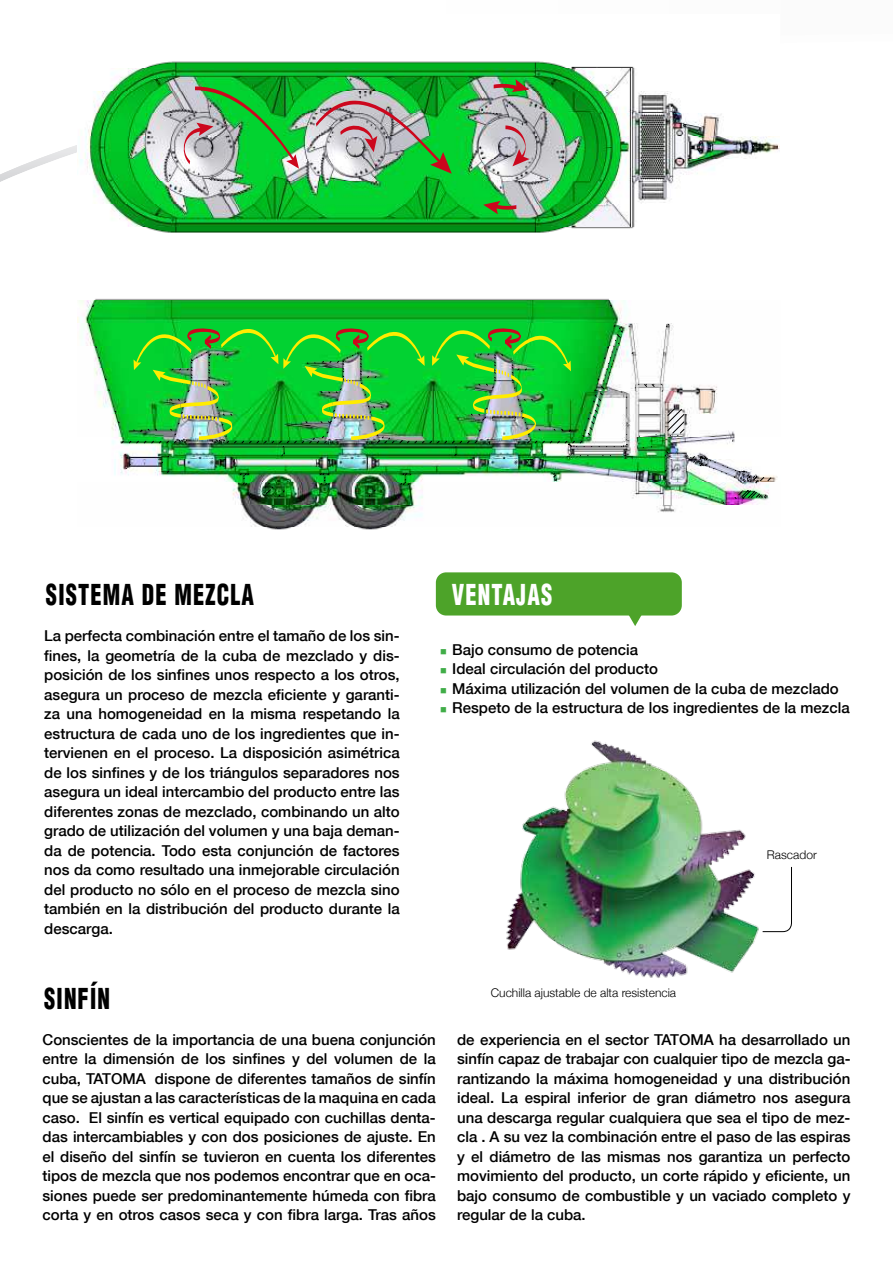
<style>
.page{position:relative;width:893px;height:1263px;background:#fff}
.page>*{position:absolute;margin:0;border:0;box-sizing:border-box;transform-origin:0 0}
.t1{font:900 condensed 28.2px "Helvetica";letter-spacing:.05em;color:#000;scale:.8 1}
.t2{font:900 condensed 28.2px "Helvetica";letter-spacing:.05em;color:#fff;scale:.8 1}
.t3{font:500 15px/19.5px "Helvetica Neue";color:#000;text-align:justify}
.t4{font:300 12px "Helvetica Neue";color:#000}
.s1{color:#40ad48}
</style>
<div class="page">
<div style="left:436px;top:572px;width:246px;height:43px;background:#4da329;border-radius:10px"></div>
<svg style="left:629px;top:615px;width:13px;height:11px"></svg>
<img style="left:506px;top:740px;width:253px;height:238px">
<img style="left:80px;top:61px;width:700px;height:172px">
<img style="left:78px;top:298px;width:700px;height:232px">
<img style="left:89px;top:305px;width:682px;height:198px">
<img style="left:432px;top:326px;width:139px;height:113px">
<img style="left:134px;top:326px;width:291px;height:113px">
<svg style="left:505px;top:125px;width:24px;height:41px"></svg>
<svg style="left:493px;top:79px;width:36px;height:13px"></svg>
<img style="left:316px;top:100px;width:136px;height:74px">
<img style="left:183px;top:86px;width:116px;height:83px">
<svg style="left:483px;top:201px;width:34px;height:13px"></svg>
<svg style="left:762px;top:866px;width:30px;height:66px"></svg>
<h1 class="t1" style="left:46px;top:578px;width:262px">SISTEMA DE MEZCLA</h1>
<p class="t3" style="left:44px;top:627px;width:357px">La perfecta combinación entre el tamaño de los sin-昀椀nes, la geometría de la cuba de mezclado y dis&shy;posición de los sin昀椀nes unos respecto a los otros, asegura un proceso de mezcla e昀椀ciente y garanti&shy;za una homogeneidad en la misma respetando la estructura de cada uno de los ingredientes que in&shy;tervienen en el proceso. La disposición asimétrica de los sin昀椀nes y de los triángulos separadores nos asegura un ideal intercambio del producto entre las diferentes zonas de mezclado, combinando un alto grado de utilización del volumen y una baja deman&shy;da de potencia. Todo esta conjunción de factores nos da como resultado una inmejorable circulación del producto no sólo en el proceso de mezcla sino también en la distribución del producto durante la descarga.</p>
<h1 class="t2" style="left:452px;top:577px;width:127px">VENTAJAS</h1>
<p class="t3" style="left:440px;top:641px;width:200px"><span class="s1">■</span> Bajo consumo de potencia</p>
<p class="t3" style="left:440px;top:660px;width:219px"><span class="s1">■</span> Ideal circulación del producto</p>
<p class="t3" style="left:440px;top:680px;width:400px"><span class="s1">■</span> Máxima utilización del volumen de la cuba de mezclado</p>
<p class="t3" style="left:440px;top:699px;width:411px"><span class="s1">■</span> Respeto de la estructura de los ingredientes de la mezcla</p>
<p class="t4" style="left:767px;top:850px;width:51px">Rascador</p>
<h1 class="t1" style="left:44px;top:981px;width:84px">SINFÍN</h1>
<p class="t4" style="left:491px;top:988px;width:187px">Cuchilla ajustable de alta resistencia</p>
<p class="t3" style="left:43px;top:1031px;width:395px">Conscientes de la importancia de una buena conjunción entre la dimensión de los sin昀椀nes y del volumen de la cuba, TATOMA dispone de diferentes tamaños de sinfín que se ajustan a las características de la maquina en cada caso. El sinfín es vertical equipado con cuchillas denta&shy;das intercambiables y con dos posiciones de ajuste. En el diseño del sinfín se tuvieron en cuenta los diferentes tipos de mezcla que nos podemos encontrar que en oca&shy;siones puede ser predominantemente húmeda con 昀椀bra corta y en otros casos seca y con 昀椀bra larga. Tras años</p>
<p class="t3" style="left:457px;top:1031px;width:395px">de experiencia en el sector TATOMA ha desarrollado un sinfín capaz de trabajar con cualquier tipo de mezcla ga&shy;rantizando la máxima homogeneidad y una distribución ideal. La espiral inferior de gran diámetro nos asegura una descarga regular cualquiera que sea el tipo de mez&shy;cla . A su vez la combinación entre el paso de las espiras y el diámetro de las mismas nos garantiza un perfecto movimiento del producto, un corte rápido y e昀椀ciente, un bajo consumo de combustible y un vaciado completo y regular de la cuba.</p>
</div>
